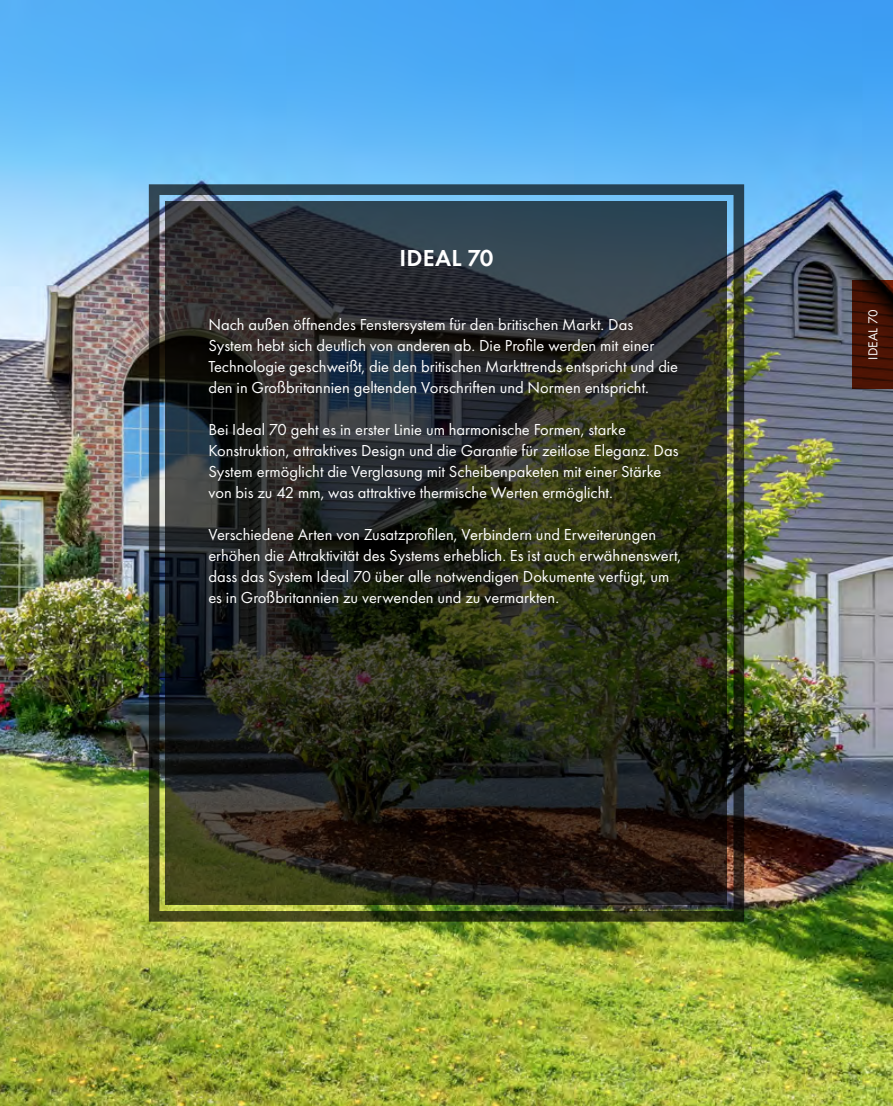
<style>
.page{position:relative;width:893px;height:1106px;background:#fff}
.page>*{position:absolute;margin:0;border:0;box-sizing:border-box;transform-origin:0 0}
.t1{font:600 24px "Futura PT";letter-spacing:.01em;color:#fff}
.t2{font:16.5px/21px "Futura PT";color:#fff}
.t3{font:13.5px "Futura PT";letter-spacing:.01em;color:#fff}
</style>
<div class="page">
<img style="left:0;top:0;width:893px;height:1106px">
<img style="left:149px;top:184px;width:595px;height:737px">
<svg style="left:166px;top:201px;width:561px;height:703px;background:#272a21"></svg>
<svg style="left:852px;top:281px;width:41px;height:108px;background:#401003"></svg>
<h1 class="t1" style="left:400px;top:243px;width:95px">IDEAL 70</h1>
<p class="t2" style="left:208px;top:314px;width:471px">Nach außen öffnendes Fenstersystem für den britischen Markt. Das System hebt sich deutlich von anderen ab. Die Profile werden mit einer Technologie geschweißt, die den britischen Markttrends entspricht und die den in Großbritannien geltenden Vorschriften und Normen entspricht.</p>
<p class="t2" style="left:208px;top:419px;width:472px">Bei Ideal 70 geht es in erster Linie um harmonische Formen, starke Konstruktion, attraktives Design und die Garantie für zeitlose Eleganz. Das System ermöglicht die Verglasung mit Scheibenpaketen mit einer Stärke von bis zu 42 mm, was attraktive thermische Werten ermöglicht.</p>
<p class="t2" style="left:208px;top:524px;width:474px">Verschiedene Arten von Zusatzprofilen, Verbindern und Erweiterungen erhöhen die Attraktivität des Systems erheblich. Es ist auch erwähnenswert, dass das System Ideal 70 über alle notwendigen Dokumente verfügt, um es in Großbritannien zu verwenden und zu vermarkten.</p>
<p class="t3" style="left:865px;top:360px;width:52px;rotate:-90deg">IDEAL 70</p>
</div>
